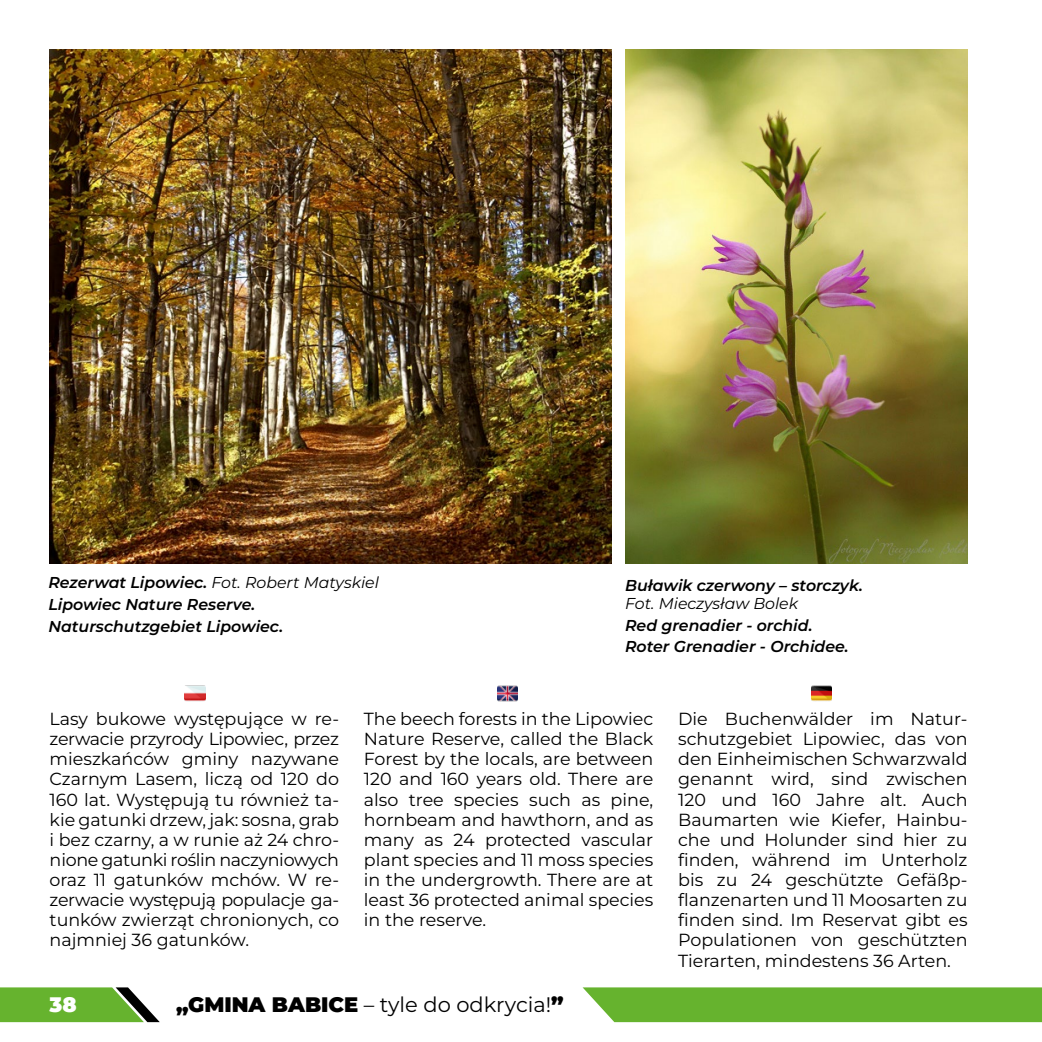
<style>
.page{position:relative;width:1042px;height:1042px;background:#fff}
.page>*{position:absolute;margin:0;border:0;box-sizing:border-box;transform-origin:0 0}
.t1{font:21px "Montserrat";color:#000}
.t2{font:900 21px "Montserrat";color:#fff}
.t3{font:17.5px/20.1px "Montserrat";color:#000;text-align:justify}
.t4{font:italic 600 15.75px/21.5px "Montserrat";color:#000}
.t5{font:italic 15.75px "Montserrat";color:#000}
.s1{font-weight:400}
.s2{font-weight:900}
</style>
<div class="page">
<svg style="left:0;top:987px;width:160px;height:35px;background:#72af46"></svg>
<div style="left:582px;top:987px;width:460px;height:35px;background:#66b32e"></div>
<img style="left:50px;top:50px;width:561px;height:513px">
<img style="left:625px;top:50px;width:342px;height:513px">
<img style="left:185px;top:685px;width:20px;height:16px">
<img style="left:497px;top:685px;width:21px;height:16px">
<img style="left:811px;top:685px;width:21px;height:16px">
<p class="t4" style="left:48px;top:571px;width:332px">Rezerwat Lipowiec. <span class="s1">Fot. Robert Matyskiel<br></span>Lipowiec Nature Reserve.<br>Naturschutzgebiet Lipowiec.</p>
<p class="t4" style="left:625px;top:574px;width:239px">Buławik czerwony – storczyk.</p>
<p class="t5" style="left:625px;top:593px;width:174px">Fot. Mieczysław Bolek</p>
<p class="t4" style="left:625px;top:614px;width:225px">Red grenadier - orchid.<br>Roter Grenadier - Orchidee.</p>
<p class="t3" style="left:50px;top:708px;width:291px">Lasy bukowe występujące w re&shy;zerwacie przyrody Lipowiec, przez mieszkańców gminy nazywane Czarnym Lasem, liczą od 120 do 160 lat. Występują tu również ta&shy;kie gatunki drzew, jak: sosna, grab i bez czarny, a w runie aż 24 chro&shy;nione gatunki roślin naczyniowych oraz 11 gatunków mchów. W re&shy;zerwacie występują populacje ga&shy;tunków zwierząt chronionych, co najmniej 36 gatunków.</p>
<p class="t3" style="left:364px;top:708px;width:291px">The beech forests in the Lipowiec Nature Reserve, called the Black Forest by the locals, are between 120 and 160 years old. There are also tree species such as pine, hornbeam and hawthorn, and as many as 24 protected vascular plant species and 11 moss species in the undergrowth. There are at least 36 protected animal species in the reserve.</p>
<p class="t3" style="left:678px;top:708px;width:291px">Die Buchenwälder im Natur&shy;schutzgebiet Lipowiec, das von den Einheimischen Schwarzwald genannt wird, sind zwischen 120 und 160 Jahre alt. Auch Baumarten wie Kiefer, Hainbu&shy;che und Holunder sind hier zu finden, während im Unterholz bis zu 24 geschützte Gefäßp&shy;flanzenarten und 11 Moosarten zu finden sind. Im Reservat gibt es Populationen von geschützten Tierarten, mindestens 36 Arten.</p>
<p class="t2" style="left:50px;top:991px;width:29px">38</p>
<p class="t1" style="left:176px;top:991px;width:389px"><span class="s2">„GMINA BABICE</span> – tyle do odkrycia!<span class="s2">”</span></p>
</div>
